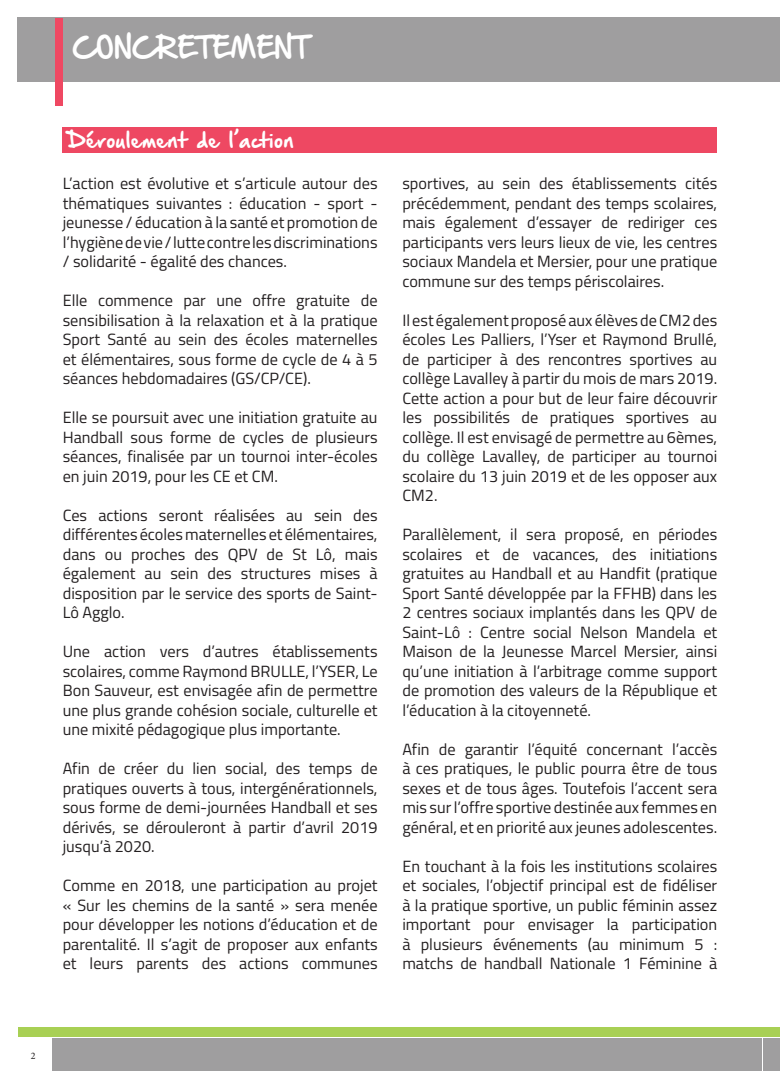
<style>
.page{position:relative;width:780px;height:1088px;background:#fff}
.page>*{position:absolute;margin:0;border:0;box-sizing:border-box;transform-origin:0 0}
.t1{font:25px "Hand Of Sean Demo";color:#fff}
.t2{font:18.75px "Hand Of Sean Demo";color:#fff}
.t3{font:16.25px/19.5px "Titillium Web";color:#231f20;text-align:justify}
.t4{font:10px "Minion Pro";color:#231f20}
</style>
<div class="page">
<div style="left:18px;top:18px;width:762px;height:64px;background:#9f9e9f"></div>
<div style="left:52px;top:1038px;width:710px;height:32px;background:#9f9e9f"></div>
<div style="left:762px;top:1038px;width:18px;height:32px;background:#9f9e9f"></div>
<div style="left:18px;top:1027px;width:762px;height:10px;background:#a8d054"></div>
<div style="left:54px;top:18px;width:8px;height:87px;background:#ef4862"></div>
<div style="left:63px;top:128px;width:654px;height:25px;background:#ee4862"></div>
<h1 class="t1" style="left:73px;top:35px;width:238px">CONCRETEMENT</h1>
<p class="t2" style="left:68px;top:130px;width:227px">Déroulement de l’action</p>
<p class="t3" style="left:63px;top:173px;width:316px">L’action est évolutive et s’articule autour des thématiques suivantes : éducation - sport - jeunesse / éducation à la santé et promotion de l’hygiène de vie / lutte contre les discriminations / solidarité - égalité des chances.</p>
<p class="t3" style="left:63px;top:290px;width:316px">Elle commence par une offre gratuite de sensibilisation à la relaxation et à la pratique Sport Santé au sein des écoles maternelles et élémentaires, sous forme de cycle de 4 à 5 séances hebdomadaires (GS/CP/CE).</p>
<p class="t3" style="left:63px;top:407px;width:316px">Elle se poursuit avec une initiation gratuite au Handball sous forme de cycles de plusieurs séances, finalisée par un tournoi inter-écoles en juin 2019, pour les CE et CM.</p>
<p class="t3" style="left:63px;top:504px;width:316px">Ces actions seront réalisées au sein des différentes écoles maternelles et élémentaires, dans ou proches des QPV de St Lô, mais également au sein des structures mises à disposition par le service des sports de Saint-Lô Agglo.</p>
<p class="t3" style="left:63px;top:641px;width:316px">Une action vers d’autres établissements scolaires, comme Raymond BRULLE, l’YSER, Le Bon Sauveur, est envisagée afin de permettre une plus grande cohésion sociale, culturelle et une mixité pédagogique plus importante.</p>
<p class="t3" style="left:63px;top:758px;width:316px">Afin de créer du lien social, des temps de pratiques ouverts à tous, intergénérationnels, sous forme de demi-journées Handball et ses dérivés, se dérouleront à partir d’avril 2019 jusqu’à 2020.</p>
<p class="t3" style="left:63px;top:875px;width:316px">Comme en 2018, une participation au projet « Sur les chemins de la santé » sera menée pour développer les notions d’éducation et de parentalité. Il s’agit de proposer aux enfants et leurs parents des actions communes</p>
<p class="t3" style="left:402px;top:173px;width:316px">sportives, au sein des établissements cités précédemment, pendant des temps scolaires, mais également d’essayer de rediriger ces participants vers leurs lieux de vie, les centres sociaux Mandela et Mersier, pour une pratique commune sur des temps périscolaires.</p>
<p class="t3" style="left:402px;top:309px;width:316px">Il est également proposé aux élèves de CM2 des écoles Les Palliers, l’Yser et Raymond Brullé, de participer à des rencontres sportives au collège Lavalley à partir du mois de mars 2019.<br>Cette action a pour but de leur faire découvrir les possibilités de pratiques sportives au collège. Il est envisagé de permettre au 6èmes, du collège Lavalley, de participer au tournoi scolaire du 13 juin 2019 et de les opposer aux CM2.</p>
<p class="t3" style="left:402px;top:524px;width:316px">Parallèlement, il sera proposé, en périodes scolaires et de vacances, des initiations gratuites au Handball et au Handfit (pratique Sport Santé développée par la FFHB) dans les 2 centres sociaux implantés dans les QPV de Saint-Lô : Centre social Nelson Mandela et Maison de la Jeunesse Marcel Mersier, ainsi qu’une initiation à l’arbitrage comme support de promotion des valeurs de la République et l’éducation à la citoyenneté.</p>
<p class="t3" style="left:402px;top:738px;width:316px">Afin de garantir l’équité concernant l’accès à ces pratiques, le public pourra être de tous sexes et de tous âges. Toutefois l’accent sera mis sur l’offre sportive destinée aux femmes en général, et en priorité aux jeunes adolescentes.</p>
<p class="t3" style="left:402px;top:855px;width:316px">En touchant à la fois les institutions scolaires et sociales, l’objectif principal est de fidéliser à la pratique sportive, un public féminin assez important pour envisager la participation à plusieurs événements (au minimum 5 : matchs de handball Nationale 1 Féminine à</p>
<p class="t4" style="left:31px;top:1049px;width:6px">2</p>
</div>
